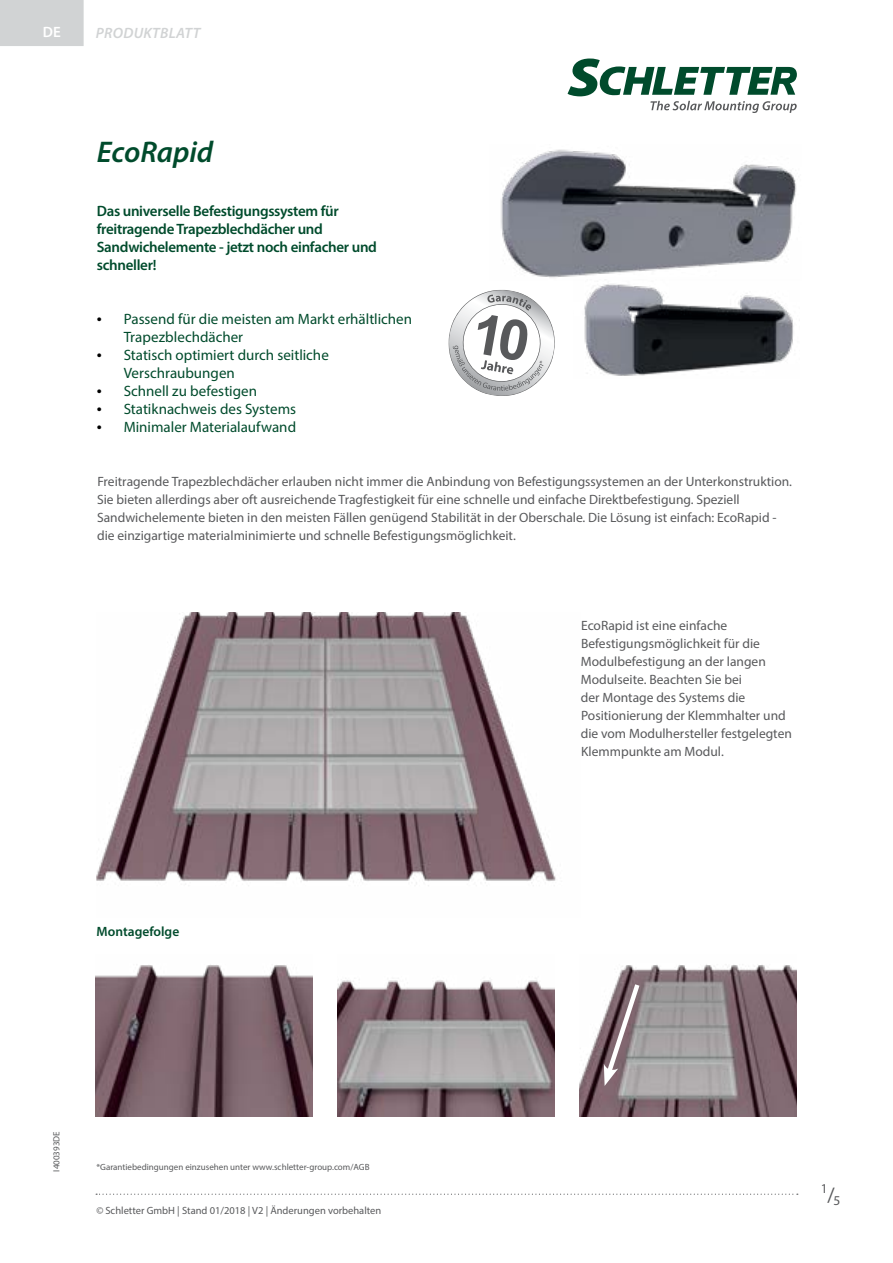
<style>
.page{position:relative;width:893px;height:1263px;background:#fff}
.page>*{position:absolute;margin:0;border:0;box-sizing:border-box;transform-origin:0 0}
.t1{font:italic 600 30px "Myriad Pro";color:#004b2c}
.t2{font:15px/18px "Myriad Pro";color:#004b2c}
.t3{font:600 15px/18px "Myriad Pro";letter-spacing:-.02em;color:#004b2c}
.t4{font:italic 600 15px "Myriad Pro";letter-spacing:.02em;color:#d1d3d4}
.t5{font:600 15px "Myriad Pro";color:#fff}
.t6{font:13.5px/18px "Myriad Pro";color:#58595b}
.t7{font:600 13.5px "Myriad Pro";color:#004b2c}
.t8{font:10.5px "Myriad Pro";color:#58595b}
.t9{font:9px "Myriad Pro";color:#58595b}
.s1{font-size:18px;color:#000}
.s2{font-style:italic}
.s3{font-size:21px}
</style>
<div class="page">
<svg style="left:96px;top:1193px;width:702px;height:2px"></svg>
<svg style="left:567px;top:59px;width:230px;height:54px"></svg>
<div style="left:0;top:0;width:84px;height:46px;background:#d1d3d4"></div>
<svg style="left:448px;top:290px;width:107px;height:106px"></svg>
<img style="left:97px;top:612px;width:459px;height:274px">
<img style="left:584px;top:284px;width:210px;height:92px">
<img style="left:500px;top:149px;width:297px;height:129px">
<img style="left:96px;top:965px;width:217px;height:151px">
<img style="left:338px;top:980px;width:217px;height:136px">
<img style="left:580px;top:964px;width:217px;height:152px">
<svg style="left:603px;top:979px;width:40px;height:107px"></svg>
<p class="t5" style="left:43px;top:23px;width:20px">DE</p>
<p class="t4" style="left:96px;top:23px;width:106px">PRODUKTBLATT</p>
<h1 class="t1" style="left:97px;top:133px;width:118px">EcoRapid</h1>
<p class="t3" style="left:97px;top:202px;width:282px">Das universelle Befestigungssystem für freitragende Trapezblechdächer und Sandwichelemente - jetzt noch einfacher und schneller!</p>
<p class="t2" style="left:124px;top:310px;width:290px;text-indent:-27px"><span class="s1">•</span> Passend für die meisten am Markt erhältlichen<br>Trapezblechdächer</p>
<p class="t2" style="left:124px;top:346px;width:207px;text-indent:-27px"><span class="s1">•</span> Statisch optimiert durch seitliche<br>Verschraubungen</p>
<p class="t2" style="left:97px;top:382px;width:162px"><span class="s1">•</span> Schnell zu befestigen</p>
<p class="t2" style="left:97px;top:400px;width:201px"><span class="s1">•</span> Statiknachweis des Systems</p>
<p class="t2" style="left:97px;top:418px;width:201px"><span class="s1">•</span> Minimaler Materialaufwand</p>
<p class="t6" style="left:97px;top:472px;width:696px">Freitragende Trapezblechdächer erlauben nicht immer die Anbindung von Befestigungssystemen an der Unterkonstruktion.<br>Sie bieten allerdings aber oft ausreichende Tragfestigkeit für eine schnelle und einfache Direktbefestigung. Speziell Sandwichelemente bieten in den meisten Fällen genügend Stabilität in der Oberschale. Die Lösung ist einfach: EcoRapid - die einzigartige materialminimierte und schnelle Befestigungsmöglichkeit.</p>
<p class="t7" style="left:97px;top:923px;width:84px">Montagefolge</p>
<p class="t6" style="left:581px;top:616px;width:213px">EcoRapid ist eine einfache<br>Befestigungsmöglichkeit für die<br>Modulbefestigung an der langen<br>Modulseite. Beachten Sie bei<br>der Montage des Systems die<br>Positionierung der Klemmhalter und die vom Modulhersteller festgelegten<br>Klemmpunkte am Modul.</p>
<p class="t9" style="left:51px;top:1171px;width:42px;rotate:-90deg">I400393DE</p>
<p class="t9" style="left:96px;top:1161px;width:275px">*Garantiebedingungen einzusehen unter www.schletter-group.com/AGB</p>
<p class="t8" style="left:96px;top:1204px;width:287px"><span class="s2">©</span> Schletter GmbH | Stand 01/2018 | V2 | Änderungen vorbehalten</p>
<p class="t6" style="left:821px;top:1185px;width:21px">1<span class="s3">/</span>5</p>
</div>
